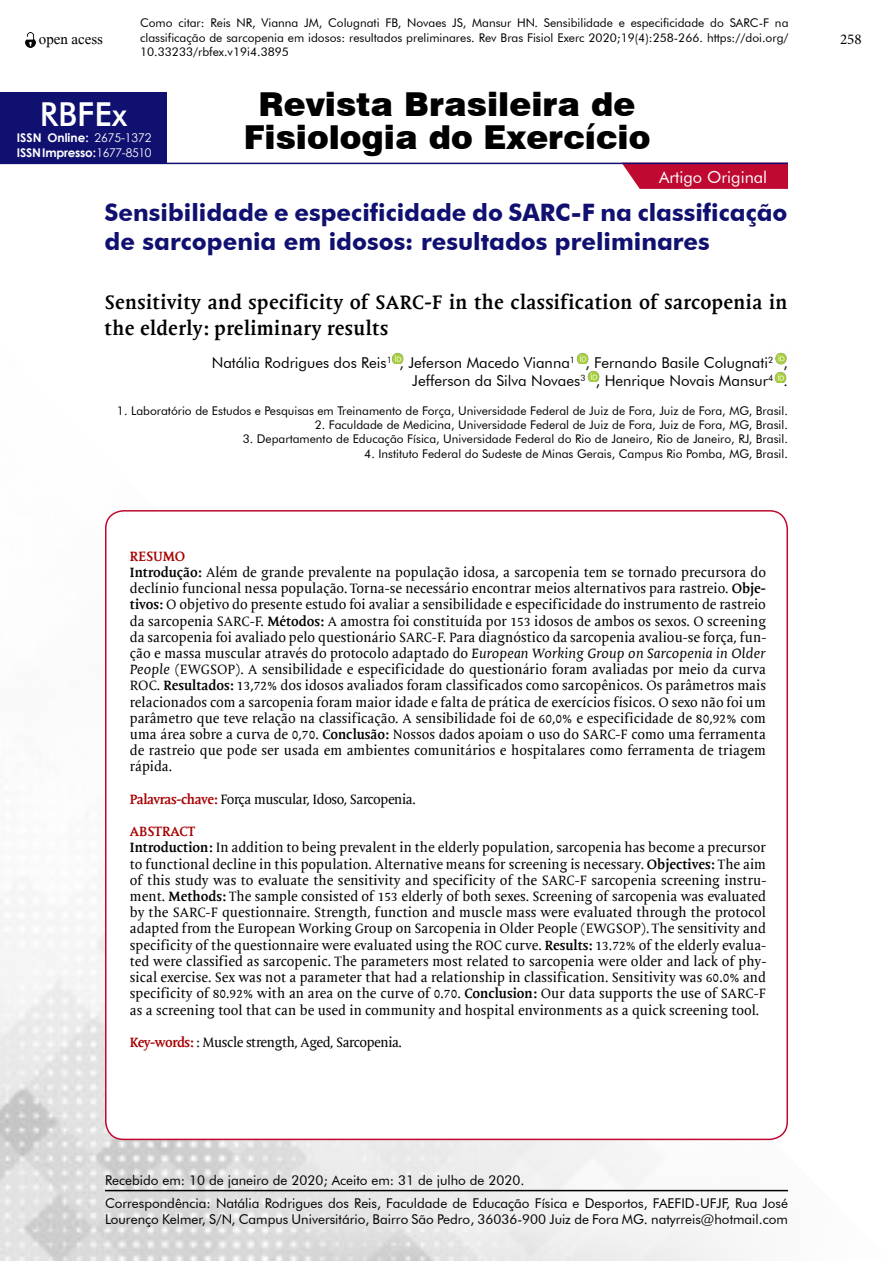
<style>
.page{position:relative;width:893px;height:1263px;background:#fff}
.page>*{position:absolute;margin:0;border:0;box-sizing:border-box;transform-origin:0 0}
.t1{font:900 33px "Swiss 721 BT";color:#000}
.t2{font:500 33px "Futura BT";color:#fff}
.t3{font:700 24px/28.8px "Futura BT";color:#101070}
.t4{font:700 19.5px/25.5px "Mantika Book W01";letter-spacing:.02em;color:#000}
.t5{font:16.5px "Futura BT";color:#fff}
.t6{font:15px/18px "Futura BT";color:#000;text-align:right}
.t7{font:15px "David";color:#000}
.t8{font:15px "Minion Pro";color:#000}
.t9{font:13.5px/16.2px "Mantika Book W01";color:#000}
.t10{font:13.5px/16.2px "Futura BT";color:#000}
.t11{font:13.5px "Mantika Book W01";letter-spacing:-.03em;color:#000}
.t12{font:12px/14.4px "Futura BT";color:#000;text-align:justify}
.t13{font:700 12px/15.6px "Century Gothic";letter-spacing:-.02em;color:#fff}
.t14{font:12px "Century Gothic";color:#fff}
.s1{font-weight:400}
.s2{font-weight:700;color:#a60000}
.s3{font-weight:700}
.s4{font-style:italic}
</style>
<div class="page">
<img style="left:0;top:510px;width:788px;height:751px">
<div style="left:106px;top:511px;width:681px;height:628px;background:#fff;border-radius:18px"></div>
<hr style="left:105px;top:1190px;width:683px;height:1px;background:#000">
<img style="left:25px;top:33px;width:10px;height:14px">
<div style="left:0;top:92px;width:167px;height:72px;background:#101070"></div>
<svg style="left:622px;top:164px;width:166px;height:25px;background:#c1173d"></svg>
<hr style="left:0;top:163px;width:788px;height:1px;background:#101070">
<img style="left:391px;top:352px;width:13px;height:12px">
<img style="left:576px;top:352px;width:13px;height:12px">
<img style="left:775px;top:352px;width:12px;height:13px">
<img style="left:587px;top:370px;width:13px;height:12px">
<img style="left:774px;top:371px;width:13px;height:12px">
<p class="t7" style="left:39px;top:31px;width:66px">open acess</p>
<p class="t12" style="left:140px;top:16px;width:650px">Como citar: Reis NR, Vianna JM, Colugnati FB, Novaes JS, Mansur HN. Sensibilidade e especificidade do SARC-F na classificação de sarcopenia em idosos: resultados preliminares. Rev Bras Fisiol Exerc 2020;19(4):258-266. https://doi.org/ 10.33233/rbfex.v19i4.3895</p>
<h1 class="t1" style="left:259px;top:84px;width:378px">Revista Brasileira de</h1>
<h1 class="t2" style="left:40px;top:95px;width:89px">RBFEx</h1>
<p class="t14" style="left:94px;top:130px;width:59px">2675-1372</p>
<h1 class="t1" style="left:244px;top:117px;width:408px">Fisiologia do Exercício</h1>
<p class="t13" style="left:17px;top:129px;width:136px">ISSN Online:<br>ISSN Impresso:<span class="s1">1677-8510</span></p>
<p class="t5" style="left:659px;top:167px;width:110px">Artigo Original</p>
<h2 class="t3" style="left:105px;top:198px;width:684px">Sensibilidade e especificidade do SARC-F na classificação de sarcopenia em idosos: resultados preliminares</h2>
<h3 class="t4" style="left:105px;top:290px;width:684px">Sensitivity and specificity of SARC-F in the classification of sarcopenia in the elderly: preliminary results</h3>
<p class="t6" style="left:212px;top:353px;width:578px">Natália Rodrigues dos Reis<sup>1</sup> , Jeferson Macedo Vianna<sup>1</sup> , Fernando Basile Colugnati<sup>2</sup> ,<br>Jefferson da Silva Novaes<sup>3</sup> , Henrique Novais Mansur<sup>4</sup> .</p>
<p class="t12" style="left:117px;top:403px;width:672px">1. Laboratório de Estudos e Pesquisas em Treinamento de Força, Universidade Federal de Juiz de Fora, Juiz de Fora, MG, Brasil.</p>
<p class="t12" style="left:315px;top:417px;width:475px">2. Faculdade de Medicina, Universidade Federal de Juiz de Fora, Juiz de Fora, MG, Brasil.</p>
<p class="t12" style="left:243px;top:432px;width:547px">3. Departamento de Educação Física, Universidade Federal do Rio de Janeiro, Rio de Janeiro, RJ, Brasil.</p>
<p class="t12" style="left:364px;top:446px;width:425px">4. Instituto Federal do Sudeste de Minas Gerais, Campus Rio Pomba, MG, Brasil.</p>
<p class="t9" style="left:130px;top:548px;width:638px"><span class="s2">RESUMO<br></span><span class="s3">Introdução:</span> Além de grande prevalente na população idosa, a sarcopenia tem se tornado precursora do declínio funcional nessa população. Torna-se necessário encontrar meios alternativos para rastreio. <span class="s3">Obje&shy;tivos:</span> O objetivo do presente estudo foi avaliar a sensibilidade e especificidade do instrumento de rastreio da sarcopenia SARC-F. <span class="s3">Métodos:</span> A amostra foi constituída por 153 idosos de ambos os sexos. O screening da sarcopenia foi avaliado pelo questionário SARC-F. Para diagnóstico da sarcopenia avaliou-se força, fun&shy;ção e massa muscular através do protocolo adaptado do <span class="s4">European Working Group on Sarcopenia in Older People</span> (EWGSOP). A sensibilidade e especificidade do questionário foram avaliadas por meio da curva ROC. <span class="s3">Resultados:</span> 13,72% dos idosos avaliados foram classificados como sarcopênicos. Os parâmetros mais relacionados com a sarcopenia foram maior idade e falta de prática de exercícios físicos. O sexo não foi um parâmetro que teve relação na classificação. A sensibilidade foi de 60,0% e especificidade de 80,92% com uma área sobre a curva de 0,70. <span class="s3">Conclusão:</span> Nossos dados apoiam o uso do SARC-F como uma ferramenta de rastreio que pode ser usada em ambientes comunitários e hospitalares como ferramenta de triagem rápida.</p>
<p class="t11" style="left:130px;top:791px;width:287px"><span class="s2">Palavras-chave:</span> Força muscular, Idoso, Sarcopenia.</p>
<p class="t9" style="left:130px;top:824px;width:638px"><span class="s2">ABSTRACT<br></span><span class="s3">Introduction:</span> In addition to being prevalent in the elderly population, sarcopenia has become a precursor to functional decline in this population. Alternative means for screening is necessary. <span class="s3">Objectives:</span> The aim of this study was to evaluate the sensitivity and specificity of the SARC-F sarcopenia screening instru&shy;ment. <span class="s3">Methods:</span> The sample consisted of 153 elderly of both sexes. Screening of sarcopenia was evaluated by the SARC-F questionnaire. Strength, function and muscle mass were evaluated through the protocol adapted from the European Working Group on Sarcopenia in Older People (EWGSOP). The sensitivity and specificity of the questionnaire were evaluated using the ROC curve. <span class="s3">Results:</span> 13.72% of the elderly evalua&shy;ted were classified as sarcopenic. The parameters most related to sarcopenia were older and lack of phy&shy;sical exercise. Sex was not a parameter that had a relationship in classification. Sensitivity was 60.0% and specificity of 80.92% with an area on the curve of 0.70. <span class="s3">Conclusion:</span> Our data supports the use of SARC-F as a screening tool that can be used in community and hospital environments as a quick screening tool.</p>
<p class="t11" style="left:130px;top:1034px;width:274px"><span class="s2">Key-words:</span> : Muscle strength, Aged, Sarcopenia.</p>
<p class="t10" style="left:105px;top:1171px;width:421px">Recebido em: 10 de janeiro de 2020; Aceito em: 31 de julho de 2020.</p>
<p class="t10" style="left:105px;top:1195px;width:684px">Correspondência: Natália Rodrigues dos Reis, Faculdade de Educação Física e Desportos, FAEFID-UFJF, Rua José<br>Lourenço Kelmer, S/N, Campus Universitário, Bairro São Pedro, 36036-900 Juiz de Fora MG. natyrreis@hotmail.com</p>
<p class="t8" style="left:840px;top:29px;width:23px">258</p>
</div>
